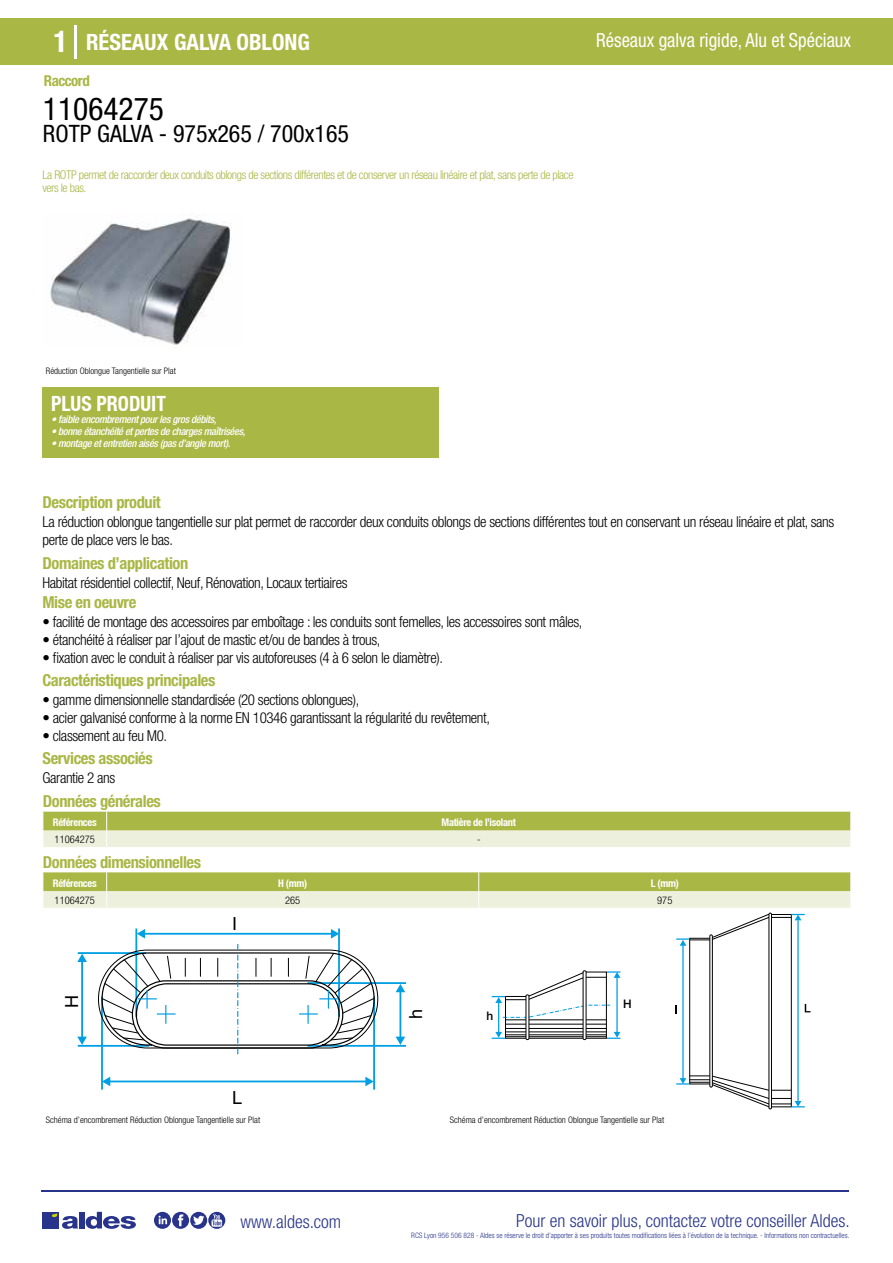
<style>
.page{position:relative;width:893px;height:1263px;background:#fff}
.page>*{position:absolute;margin:0;border:0;box-sizing:border-box;transform-origin:0 0}
.t1{font:condensed 31.5px "Helvetica Neue LT Std";color:#000}
.t2{font:condensed 24px "Helvetica Neue LT Std";color:#000}
.t3{font:700 condensed 22.5px "Helvetica Neue LT Std";color:#fff}
.t4{font:700 condensed 21px "Helvetica Neue";color:#fff;scale:.95 1}
.t5{font:condensed 19.5px "Helvetica Neue LT Std";color:#fff;scale:.95 1}
.t6{font:300 condensed 18px "Helvetica Neue";color:#28348b}
.t7{font:18px "Helvetica";color:#000}
.t8{font:700 condensed 16.5px "Helvetica Neue LT Std";letter-spacing:-.025em;color:#a9b745}
.t9{font:300 condensed 15px/18px "Helvetica Neue LT Std";letter-spacing:-.025em;color:#000}
.t10{font:700 condensed 15px "Helvetica Neue LT Std";letter-spacing:-.035em;color:#a9b745}
.t11{font:300 condensed 12px/13.5px "Helvetica Neue LT Std";letter-spacing:-.035em;color:#a9b745}
.t12{font:500 11.85px "Helvetica Neue";color:#000}
.t13{font:italic 500 condensed 10.5px "Helvetica Neue";letter-spacing:-.03em;color:#fff}
.t14{font:700 condensed 10.5px "Helvetica Neue";letter-spacing:-.03em;color:#fff}
.t15{font:300 condensed 10.5px "Helvetica Neue";color:#000}
.t16{font:300 condensed 9px "Helvetica Neue";color:#000}
.t17{font:300 condensed 7.5px "Helvetica Neue";color:#28348b}
.s1{font-size:30px}
</style>
<div class="page">
<div style="left:0;top:18px;width:893px;height:46px;background:#a9b745"></div>
<div style="left:43px;top:387px;width:396px;height:70px;background:#a9b745"></div>
<hr style="left:74px;top:25px;width:2px;height:33px;background:#fff">
<svg style="left:50px;top:218px;width:182px;height:130px"></svg>
<svg style="left:43px;top:812px;width:808px;height:35px;background:#c9d28d"></svg>
<svg style="left:43px;top:872px;width:808px;height:36px;background:#cad28e"></svg>
<hr style="left:101px;top:996px;width:2px;height:93px;background:#009fe3">
<hr style="left:373px;top:996px;width:2px;height:93px;background:#009fe3">
<hr style="left:308px;top:982px;width:98px;height:2px;background:#009fe3">
<hr style="left:308px;top:1045px;width:98px;height:2px;background:#009fe3">
<hr style="left:135px;top:928px;width:2px;height:89px;background:#009fe3">
<hr style="left:338px;top:928px;width:2px;height:89px;background:#009fe3">
<hr style="left:78px;top:952px;width:68px;height:2px;background:#009fe3">
<hr style="left:78px;top:1045px;width:71px;height:2px;background:#009fe3">
<hr style="left:106px;top:1080px;width:263px;height:2px;background:#009fe3">
<svg style="left:365px;top:1077px;width:9px;height:9px"></svg>
<svg style="left:102px;top:1077px;width:8px;height:9px"></svg>
<hr style="left:399px;top:987px;width:2px;height:54px;background:#009fe3">
<svg style="left:396px;top:984px;width:9px;height:8px"></svg>
<svg style="left:396px;top:1037px;width:9px;height:8px"></svg>
<hr style="left:140px;top:933px;width:194px;height:2px;background:#009fe3">
<svg style="left:331px;top:929px;width:8px;height:9px"></svg>
<svg style="left:137px;top:929px;width:8px;height:9px"></svg>
<hr style="left:81px;top:961px;width:2px;height:77px;background:#009fe3">
<svg style="left:77px;top:954px;width:10px;height:8px"></svg>
<svg style="left:77px;top:1037px;width:10px;height:8px"></svg>
<svg style="left:101px;top:944px;width:274px;height:111px"></svg>
<svg style="left:492px;top:970px;width:128px;height:70px"></svg>
<svg style="left:675px;top:914px;width:135px;height:194px"></svg>
<div style="left:710px;top:934px;width:3px;height:153px;border:1px solid #000"></div>
<div style="left:769px;top:913px;width:3px;height:196px;border:1px solid #000"></div>
<hr style="left:41px;top:1190px;width:808px;height:1px;background:#28348b">
<svg style="left:154px;top:1212px;width:71px;height:17px"></svg>
<div style="left:42px;top:1212px;width:17px;height:16px;background:#28348b"></div>
<div style="left:79px;top:1212px;width:5px;height:16px;background:#28348b"></div>
<svg style="left:86px;top:1212px;width:50px;height:17px"></svg>
<svg style="left:52px;top:1213px;width:26px;height:16px"></svg>
<h3 class="t3" style="left:54px;top:28px;width:258px"><span class="s1">1</span> RÉSEAUX GALVA OBLONG</h3>
<h3 class="t5" style="left:596px;top:29px;width:270px">Réseaux galva rigide, Alu et Spéciaux</h3>
<p class="t10" style="left:44px;top:71px;width:47px">Raccord</p>
<h1 class="t1" style="left:43px;top:91px;width:122px">11064275</h1>
<h2 class="t2" style="left:43px;top:120px;width:308px">ROTP GALVA - 975x265 / 700x165</h2>
<p class="t11" style="left:43px;top:167px;width:532px">La ROTP permet de raccorder deux conduits oblongs de sections différentes et de conserver un réseau linéaire et plat, sans perte de place vers le bas.</p>
<p class="t16" style="left:46px;top:365px;width:132px">Réduction Oblongue Tangentielle sur Plat</p>
<h3 class="t4" style="left:51px;top:391px;width:122px">PLUS PRODUIT</h3>
<p class="t13" style="left:51px;top:413px;width:167px">• faible encombrement pour les gros débits,</p>
<p class="t13" style="left:51px;top:425px;width:196px">• bonne étanchéité et pertes de charges maîtrisées,</p>
<p class="t13" style="left:51px;top:437px;width:181px">• montage et entretien aisés (pas d’angle mort).</p>
<p class="t8" style="left:43px;top:492px;width:120px">Description produit</p>
<p class="t9" style="left:43px;top:513px;width:793px">La réduction oblongue tangentielle sur plat permet de raccorder deux conduits oblongs de sections différentes tout en conservant un réseau linéaire et plat, sans perte de place vers le bas.</p>
<p class="t9" style="left:43px;top:573px;width:307px">Habitat résidentiel collectif, Neuf, Rénovation, Locaux tertiaires</p>
<p class="t9" style="left:43px;top:613px;width:541px">• facilité de montage des accessoires par emboîtage : les conduits sont femelles, les accessoires sont mâles,</p>
<p class="t9" style="left:43px;top:631px;width:340px">• étanchéité à réaliser par l’ajout de mastic et/ou de bandes à trous,</p>
<p class="t9" style="left:43px;top:649px;width:402px">• fixation avec le conduit à réaliser par vis autoforeuses (4 à 6 selon le diamètre).</p>
<p class="t8" style="left:43px;top:553px;width:147px">Domaines d’application</p>
<p class="t8" style="left:43px;top:592px;width:95px">Mise en oeuvre</p>
<p class="t8" style="left:43px;top:670px;width:174px">Caractéristiques principales</p>
<p class="t9" style="left:43px;top:691px;width:318px">• gamme dimensionnelle standardisée (20 sections oblongues),</p>
<p class="t9" style="left:43px;top:709px;width:449px">• acier galvanisé conforme à la norme EN 10346 garantissant la régularité du revêtement,</p>
<p class="t9" style="left:43px;top:727px;width:126px">• classement au feu M0.</p>
<p class="t8" style="left:43px;top:748px;width:112px">Services associés</p>
<p class="t9" style="left:43px;top:768px;width:74px">Garantie 2 ans</p>
<p class="t8" style="left:43px;top:791px;width:119px">Données générales</p>
<p class="t14" style="left:53px;top:816px;width:45px">Références</p>
<p class="t14" style="left:442px;top:816px;width:76px">Matière de l’isolant</p>
<p class="t15" style="left:55px;top:833px;width:42px">11064275</p>
<p class="t15" style="left:477px;top:833px;width:5px">-</p>
<p class="t8" style="left:43px;top:852px;width:160px">Données dimensionnelles</p>
<p class="t14" style="left:53px;top:877px;width:45px">Références</p>
<p class="t14" style="left:278px;top:877px;width:30px">H (mm)</p>
<p class="t14" style="left:651px;top:877px;width:29px">L (mm)</p>
<p class="t15" style="left:55px;top:894px;width:42px">11064275</p>
<p class="t15" style="left:285px;top:894px;width:17px">265</p>
<p class="t15" style="left:657px;top:894px;width:17px">975</p>
<p class="t7" style="left:232px;top:913px;width:7px">I</p>
<p class="t7" style="left:61px;top:1008px;width:15px;rotate:-90deg">H</p>
<p class="t12" style="left:623px;top:997px;width:10px">H</p>
<p class="t12" style="left:486px;top:1008px;width:8px">h</p>
<p class="t7" style="left:405px;top:1019px;width:12px;rotate:-90deg">h</p>
<p class="t7" style="left:232px;top:1087px;width:12px">L</p>
<p class="t16" style="left:46px;top:1115px;width:216px">Schéma d’encombrement Réduction Oblongue Tangentielle sur Plat</p>
<p class="t16" style="left:450px;top:1115px;width:216px">Schéma d’encombrement Réduction Oblongue Tangentielle sur Plat</p>
<p class="t6" style="left:240px;top:1211px;width:102px">www.aldes.com</p>
<p class="t6" style="left:516px;top:1211px;width:335px">Pour en savoir plus, contactez votre conseiller Aldes.</p>
<p class="t17" style="left:411px;top:1230px;width:440px">RCS Lyon 956 506 828 - Aldes se réserve le droit d’apporter à ses produits toutes modifications liées à l’évolution de la technique. - Informations non contractuelles.</p>
</div>
